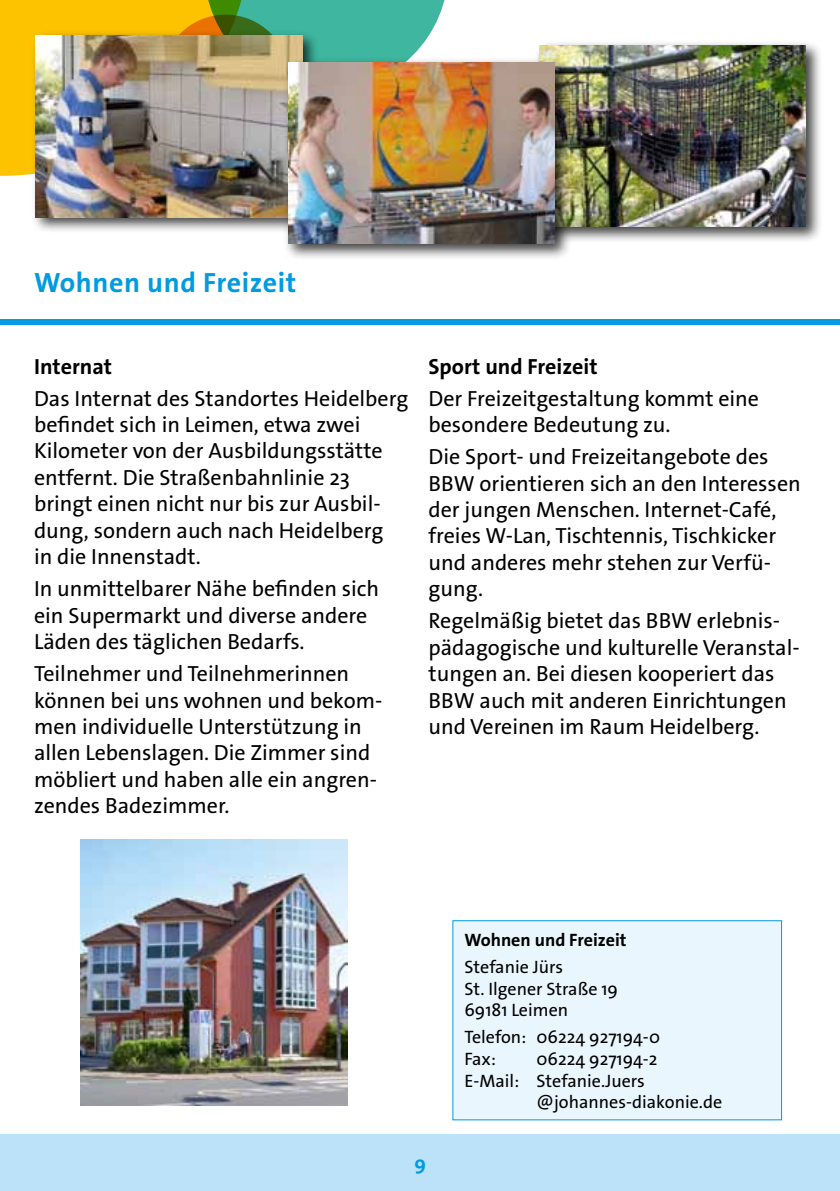
<style>
.page{position:relative;width:840px;height:1191px;background:#fff}
.page>*{position:absolute;margin:0;border:0;box-sizing:border-box;transform-origin:0 0}
.t1{font:700 28px "The Sans Os F";letter-spacing:.02em;color:#009be1}
.t2{font:22px/26.4px "The Sans Os F";color:#000}
.t3{font:700 22px "The Sans Os F";color:#000}
.t4{font:700 20px "The Sans Os F";color:#009be1}
.t5{font:18px/21.6px "The Sans Os F";color:#000}
.t6{font:700 18px "The Sans Os F";color:#000}
</style>
<div class="page">
<div style="left:0;top:319px;width:839px;height:5px;background:#009be1"></div>
<div style="left:0;top:1134px;width:839px;height:57px;background:#bce2f9"></div>
<div style="left:0;top:0;width:204px;height:176px;background:#fdc300"></div>
<svg style="left:204px;top:0;width:241px;height:57px;background:#51b392"></svg>
<div style="left:452px;top:920px;width:329px;height:199px;background:#eaf6fe"></div>
<div style="left:452px;top:920px;width:329px;height:200px;border:1px solid #009be1"></div>
<img style="left:81px;top:839px;width:266px;height:267px">
<div style="left:533px;top:40px;width:289px;height:203px;background:#000;opacity:.75"></div>
<img style="left:539px;top:45px;width:266px;height:182px">
<div style="left:31px;top:31px;width:288px;height:203px;background:#000;opacity:.75"></div>
<img style="left:36px;top:36px;width:266px;height:181px">
<div style="left:282px;top:57px;width:289px;height:203px;background:#000;opacity:.75"></div>
<img style="left:288px;top:62px;width:266px;height:182px">
<p class="t1" style="left:34px;top:265px;width:264px">Wohnen und Freizeit</p>
<p class="t3" style="left:34px;top:352px;width:79px">Internat</p>
<p class="t2" style="left:34px;top:385px;width:375px">Das Internat des Standortes Heidelberg befindet sich in Leimen, etwa zwei Kilometer von der Ausbildungsstätte entfernt. Die Straßenbahnlinie 23 bringt einen nicht nur bis zur Ausbil&shy;dung, sondern auch nach Heidelberg<br>in die Innenstadt.</p>
<p class="t2" style="left:34px;top:576px;width:346px">In unmittelbarer Nähe befinden sich ein Supermarkt und diverse andere<br>Läden des täglichen Bedarfs.</p>
<p class="t2" style="left:34px;top:660px;width:350px">Teilnehmer und Teilnehmerinnen können bei uns wohnen und bekom&shy;men individuelle Unterstützung in allen Lebenslagen. Die Zimmer sind möbliert und haben alle ein angren&shy;zendes Badezimmer.</p>
<p class="t3" style="left:428px;top:352px;width:170px">Sport und Freizeit</p>
<p class="t2" style="left:428px;top:385px;width:332px">Der Freizeitgestaltung kommt eine besondere Bedeutung zu.</p>
<p class="t2" style="left:428px;top:444px;width:373px">Die Sport- und Freizeitangebote des<br>BBW orientieren sich an den Interessen der jungen Menschen. Internet-Café, freies W-Lan, Tischtennis, Tischkicker und anderes mehr stehen zur Verfü&shy;gung.</p>
<p class="t2" style="left:428px;top:608px;width:372px">Regelmäßig bietet das BBW erlebnis&shy;pädagogische und kulturelle Veranstal&shy;tungen an. Bei diesen kooperiert das BBW auch mit anderen Einrichtungen und Vereinen im Raum Heidelberg.</p>
<p class="t6" style="left:464px;top:928px;width:163px">Wohnen und Freizeit</p>
<p class="t5" style="left:464px;top:956px;width:155px">Stefanie Jürs<br>St. Ilgener Straße 19<br>69181 Leimen</p>
<p class="t5" style="left:464px;top:1026px;width:197px">Telefon: 06224 927194-0<br>Fax:</p>
<p class="t5" style="left:536px;top:1048px;width:122px">06224 927194-2</p>
<p class="t5" style="left:464px;top:1070px;width:182px">E-Mail: Stefanie.Juers</p>
<p class="t5" style="left:536px;top:1091px;width:187px">@johannes-diakonie.de</p>
<p class="t4" style="left:414px;top:1150px;width:13px">9</p>
</div>
